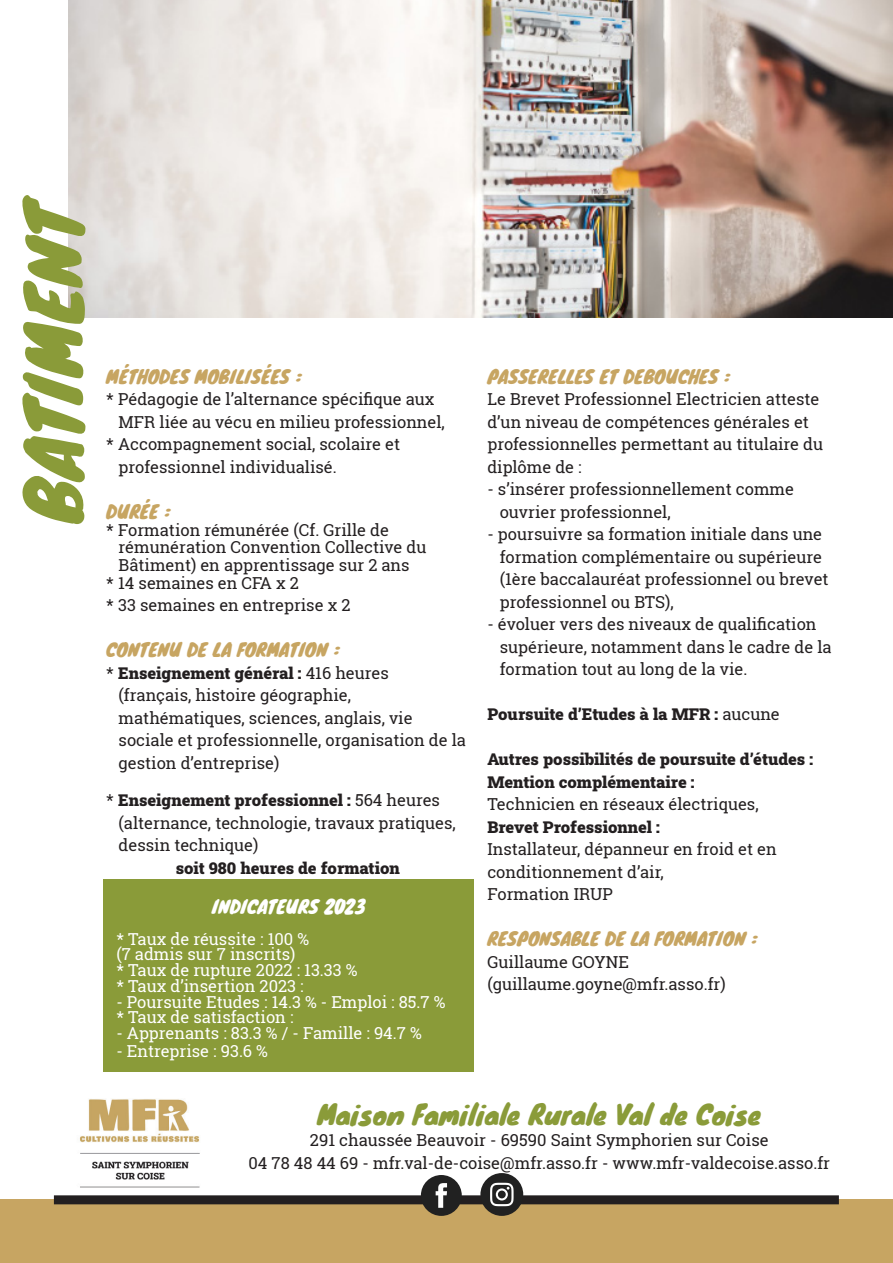
<style>
.page{position:relative;width:893px;height:1263px;background:#fff}
.page>*{position:absolute;margin:0;border:0;box-sizing:border-box;transform-origin:0 0}
.t1{font:73.2px "Knewave";color:#8a9b39}
.t2{font:27px "Knewave";color:#8a9b39}
.t3{font:18px "Knewave";color:#c7a562}
.t4{font:18px "Knewave";color:#fff}
.t5{font:16.5px/22.5px "Roboto Slab";color:#231f20}
.t6{font:900 16.5px/22.5px "Roboto Slab";color:#231f20}
.t7{font:16.5px/15.8px "Roboto Slab";color:#fff}
.s1{font-weight:400}
</style>
<div class="page">
<img style="left:69px;top:0;width:823px;height:318px">
<div style="left:104px;top:879px;width:370px;height:193px;background:#8a9b39"></div>
<img style="left:79px;top:1099px;width:121px;height:89px">
<div style="left:0;top:1199px;width:893px;height:64px;background:#c7a562"></div>
<div style="left:54px;top:1195px;width:785px;height:9px;background:#231f20"></div>
<div style="left:480px;top:1173px;width:43px;height:43px;background:#212121;border-radius:21px"></div>
<svg style="left:490px;top:1183px;width:24px;height:23px"></svg>
<div style="left:421px;top:1175px;width:41px;height:41px;background:#212121;border-radius:20px"></div>
<svg style="left:436px;top:1183px;width:11px;height:25px"></svg>
<p class="t1" style="left:-4px;top:523px;width:329px;rotate:-90deg">BATIMENT</p>
<p class="t3" style="left:106px;top:362px;width:197px">MÉTHODES MOBILISÉES :</p>
<p class="t5" style="left:119px;top:388px;width:328px;text-indent:-12px">* Pédagogie de l’alternance spécifique aux<br>MFR liée au vécu en milieu professionnel,</p>
<p class="t5" style="left:119px;top:433px;width:283px;text-indent:-12px">* Accompagnement social, scolaire et professionnel individualisé.</p>
<p class="t3" style="left:106px;top:497px;width:66px">DURÉE :</p>
<p class="t5" style="left:119px;top:520px;width:309px;line-height:17.7px;text-indent:-12px">* Formation rémunérée (Cf. Grille de rémunération Convention Collective du<br>Bâtiment) en apprentissage sur 2 ans</p>
<p class="t5" style="left:106px;top:571px;width:194px">* 14 semaines en CFA x 2</p>
<p class="t5" style="left:106px;top:594px;width:246px">* 33 semaines en entreprise x 2</p>
<p class="t3" style="left:106px;top:636px;width:235px">CONTENU DE LA FORMATION :</p>
<p class="t6" style="left:106px;top:661px;width:284px"><span class="s1">*</span> Enseignement général : <span class="s1">416 heures</span></p>
<p class="t5" style="left:119px;top:684px;width:349px">(français, histoire géographie, mathématiques, sciences, anglais, vie sociale et professionnelle, organisation de la gestion d’entreprise)</p>
<p class="t6" style="left:106px;top:789px;width:335px"><span class="s1">*</span> Enseignement professionnel : <span class="s1">564 heures</span></p>
<p class="t5" style="left:119px;top:811px;width:339px">(alternance, technologie, travaux pratiques, dessin technique)</p>
<p class="t6" style="left:176px;top:856px;width:226px">soit 980 heures de formation</p>
<p class="t4" style="left:212px;top:892px;width:155px">INDICATEURS 2023</p>
<p class="t7" style="left:116px;top:930px;width:194px">* Taux de réussite : 100 % (7 admis sur 7 inscrits)</p>
<p class="t7" style="left:116px;top:962px;width:243px">* Taux de rupture 2022 : 13.33 %</p>
<p class="t7" style="left:116px;top:978px;width:189px">* Taux d’insertion 2023 :</p>
<p class="t7" style="left:116px;top:993px;width:331px">- Poursuite Etudes : 14.3 % - Emploi : 85.7 %</p>
<p class="t7" style="left:116px;top:1009px;width:179px">* Taux de satisfaction :</p>
<p class="t7" style="left:116px;top:1025px;width:307px">- Apprenants : 83.3 % / - Famille : 94.7 %</p>
<p class="t7" style="left:116px;top:1043px;width:153px">- Entreprise : 93.6 %</p>
<p class="t3" style="left:487px;top:362px;width:244px">PASSERELLES ET DEBOUCHES :</p>
<p class="t5" style="left:487px;top:388px;width:337px">Le Brevet Professionnel Electricien atteste d’un niveau de compétences générales et professionnelles permettant au titulaire du diplôme de :</p>
<p class="t5" style="left:500px;top:478px;width:296px;text-indent:-12px">- s’insérer professionnellement comme ouvrier professionnel,</p>
<p class="t5" style="left:500px;top:523px;width:330px;text-indent:-12px">- poursuivre sa formation initiale dans une formation complémentaire ou supérieure (1ère baccalauréat professionnel ou brevet professionnel ou BTS),</p>
<p class="t5" style="left:500px;top:613px;width:333px;text-indent:-12px">- évoluer vers des niveaux de qualification supérieure, notamment dans le cadre de la formation tout au long de la vie.</p>
<p class="t6" style="left:487px;top:702px;width:294px">Poursuite d’Etudes à la MFR : <span class="s1">aucune</span></p>
<p class="t6" style="left:487px;top:747px;width:327px">Autres possibilités de poursuite d’études :<br>Mention complémentaire :</p>
<p class="t5" style="left:487px;top:793px;width:273px">Technicien en réseaux électriques,</p>
<p class="t6" style="left:487px;top:815px;width:174px">Brevet Professionnel :</p>
<p class="t5" style="left:487px;top:838px;width:291px">Installateur, dépanneur en froid et en conditionnement d’air,</p>
<p class="t5" style="left:487px;top:883px;width:127px">Formation IRUP</p>
<p class="t3" style="left:487px;top:924px;width:271px">RESPONSABLE DE LA FORMATION :</p>
<p class="t5" style="left:487px;top:950px;width:240px">Guillaume GOYNE (guillaume.goyne@mfr.asso.fr)</p>
<p class="t2" style="left:317px;top:1093px;width:445px">Maison Familiale Rurale Val de Coise</p>
<p class="t5" style="left:310px;top:1129px;width:460px">291 chaussée Beauvoir - 69590 Saint Symphorien sur Coise</p>
<p class="t5" style="left:249px;top:1151px;width:583px">04 78 48 44 69 - mfr.val-de-coise@mfr.asso.fr - www.mfr-valdecoise.asso.fr</p>
</div>
